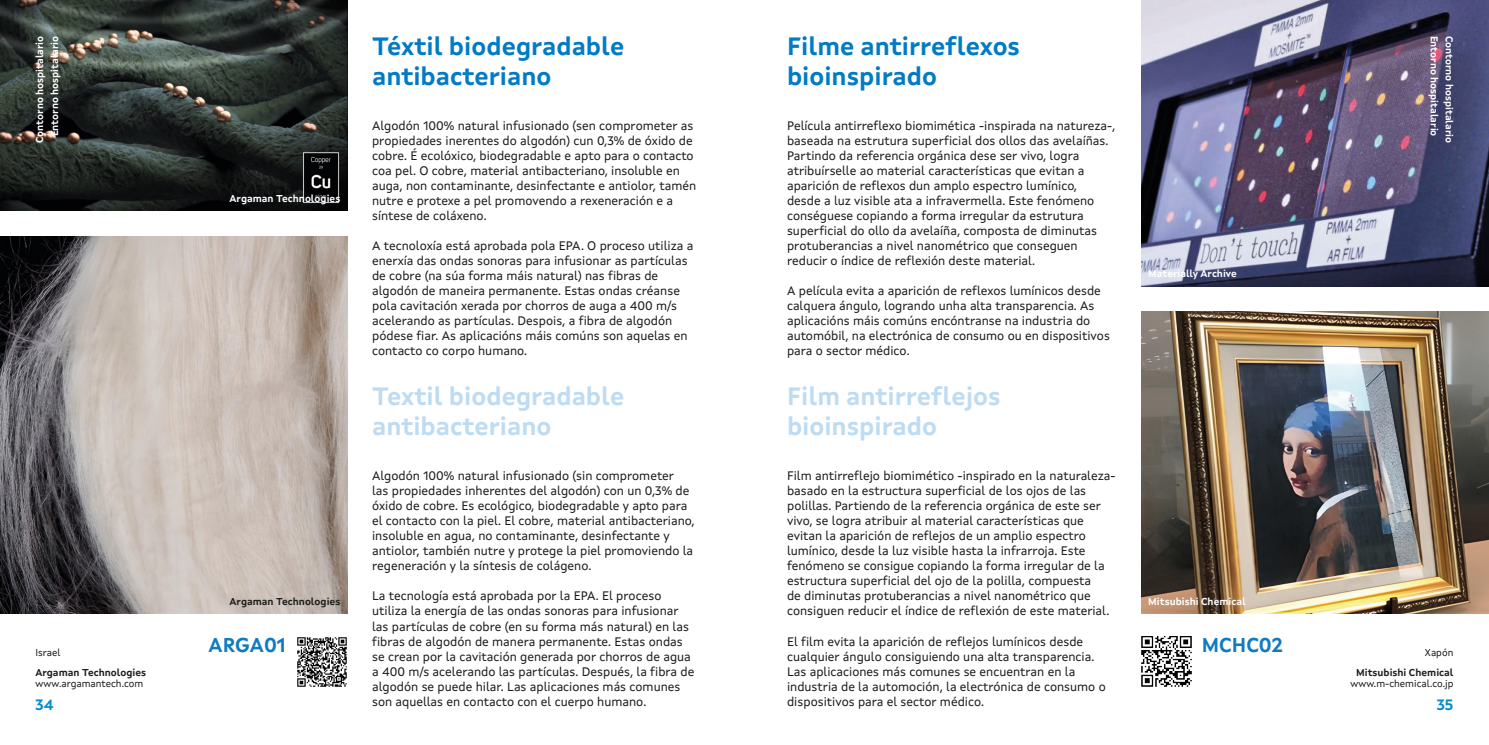
<style>
.page{position:relative;width:1489px;height:745px;background:#fff}
.page>*{position:absolute;margin:0;border:0;box-sizing:border-box;transform-origin:0 0}
.Título_mat_GAL{font:700 25px/30px "Xunta Sans";color:#007bc4}
.Título_mat_ES{font:700 25px/30px "Xunta Sans";color:#bddcf3}
.t1{font:700 20px "Xunta Sans";color:#107bc0}
.t2{font:700 15px "Xunta Sans";color:#008cce}
.t3{font:12.5px/15px "Xunta Sans";color:#1d1d1b}
.t4{font:700 10px "Xunta Sans";color:#fff}
.t5{font:700 10px "Xunta Sans";color:#1d1d1b}
.t6{font:10px "Xunta Sans";color:#1d1d1b}
</style>
<div class="page">
<img style="left:297px;top:637px;width:50px;height:49px">
<img style="left:0;top:0;width:347px;height:210px">
<img style="left:0;top:236px;width:347px;height:377px">
<img style="left:1141px;top:636px;width:50px;height:50px">
<img style="left:1141px;top:0;width:347px;height:286px">
<img style="left:1141px;top:311px;width:347px;height:302px">
<p class="Título_mat_GAL" style="left:372px;top:31px;width:254px">Téxtil biodegradable antibacteriano</p>
<p class="t3" style="left:372px;top:118px;width:326px">Algodón 100% natural infusionado (sen comprometer as propiedades inerentes do algodón) cun 0,3% de óxido de cobre. É ecolóxico, biodegradable e apto para o contacto coa pel. O cobre, material antibacteriano, insoluble en auga, non contaminante, desinfectante e antiolor, tamén nutre e protexe a pel promovendo a rexeneración e a síntese de coláxeno.</p>
<p class="t3" style="left:372px;top:238px;width:323px">A tecnoloxía está aprobada pola EPA. O proceso utiliza a enerxía das ondas sonoras para infusionar as partículas de cobre (na súa forma máis natural) nas fibras de algodón de maneira permanente. Estas ondas créanse pola cavitación xerada por chorros de auga a 400 m/s acelerando as partículas. Despois, a fibra de algodón pódese fiar. As aplicacións máis comúns son aquelas en contacto co corpo humano.</p>
<p class="t4" style="left:34px;top:143px;width:109px;rotate:-90deg">Contorno hospitalario</p>
<p class="Título_mat_GAL" style="left:787px;top:31px;width:234px">Filme antirreflexos bioinspirado</p>
<p class="t4" style="left:49px;top:136px;width:102px;rotate:-90deg">Entorno hospitalario</p>
<p class="t4" style="left:1440px;top:36px;width:102px;rotate:90deg">Entorno hospitalario</p>
<p class="t4" style="left:1455px;top:36px;width:109px;rotate:90deg">Contorno hospitalario</p>
<p class="t3" style="left:787px;top:118px;width:330px">Película antirreflexo biomimética -inspirada na natureza-, baseada na estrutura superficial dos ollos das avelaíñas.<br>Partindo da referencia orgánica dese ser vivo, logra atribuírselle ao material características que evitan a aparición de reflexos dun amplo espectro lumínico,<br>desde a luz visible ata a infravermella. Este fenómeno conséguese copiando a forma irregular da estrutura superficial do ollo da avelaíña, composta de diminutas protuberancias a nivel nanométrico que conseguen reducir o índice de reflexión deste material.</p>
<p class="t3" style="left:787px;top:283px;width:324px">A película evita a aparición de reflexos lumínicos desde calquera ángulo, logrando unha alta transparencia. As aplicacións máis comúns encóntranse na industria do automóbil, na electrónica de consumo ou en dispositivos para o sector médico.</p>
<p class="t4" style="left:229px;top:192px;width:112px">Argaman Technologies</p>
<p class="t4" style="left:1148px;top:268px;width:90px">Materially Archive</p>
<p class="Título_mat_ES" style="left:787px;top:381px;width:215px">Film antirreflejos bioinspirado</p>
<p class="t3" style="left:787px;top:468px;width:330px">Film antirreflejo biomimético -inspirado en la naturaleza&shy;basado en la estructura superficial de los ojos de las polillas. Partiendo de la referencia orgánica de este ser vivo, se logra atribuir al material características que evitan la aparición de reflejos de un amplio espectro lumínico, desde la luz visible hasta la infrarroja. Este fenómeno se consigue copiando la forma irregular de la estructura superficial del ojo de la polilla, compuesta<br>de diminutas protuberancias a nivel nanométrico que consiguen reducir el índice de reflexión de este material.</p>
<p class="t3" style="left:787px;top:633px;width:309px">El film evita la aparición de reflejos lumínicos desde cualquier ángulo consiguiendo una alta transparencia.</p>
<p class="t3" style="left:787px;top:663px;width:320px">Las aplicaciones más comunes se encuentran en la industria de la automoción, la electrónica de consumo o dispositivos para el sector médico.</p>
<p class="Título_mat_ES" style="left:372px;top:381px;width:254px">Textil biodegradable antibacteriano</p>
<p class="t3" style="left:372px;top:468px;width:324px">Algodón 100% natural infusionado (sin comprometer<br>las propiedades inherentes del algodón) con un 0,3% de óxido de cobre. Es ecológico, biodegradable y apto para el contacto con la piel. El cobre, material antibacteriano, insoluble en agua, no contaminante, desinfectante y antiolor, también nutre y protege la piel promoviendo la regeneración y la síntesis de colágeno.</p>
<p class="t3" style="left:372px;top:588px;width:324px">La tecnología está aprobada por la EPA. El proceso utiliza la energía de las ondas sonoras para infusionar las partículas de cobre (en su forma más natural) en las fibras de algodón de manera permanente. Estas ondas se crean por la cavitación generada por chorros de agua a 400 m/s acelerando las partículas. Después, la fibra de algodón se puede hilar. Las aplicaciones más comunes son aquellas en contacto con el cuerpo humano.</p>
<p class="t5" style="left:229px;top:595px;width:112px">Argaman Technologies</p>
<p class="t4" style="left:1148px;top:595px;width:99px">Mitsubishi Chemical</p>
<p class="t1" style="left:209px;top:632px;width:79px">ARGA01</p>
<p class="t1" style="left:1201px;top:632px;width:82px">MCHC02</p>
<p class="t6" style="left:35px;top:646px;width:27px">Israel</p>
<p class="t5" style="left:35px;top:666px;width:112px">Argaman Technologies</p>
<p class="t6" style="left:35px;top:677px;width:109px">www.argamantech.com</p>
<p class="t6" style="left:1424px;top:646px;width:30px">Xapón</p>
<p class="t5" style="left:1355px;top:666px;width:99px">Mitsubishi Chemical</p>
<p class="t6" style="left:1350px;top:677px;width:105px">www.m-chemical.co.jp</p>
<p class="t2" style="left:35px;top:694px;width:20px">34</p>
<p class="t2" style="left:1436px;top:694px;width:18px">35</p>
</div>
